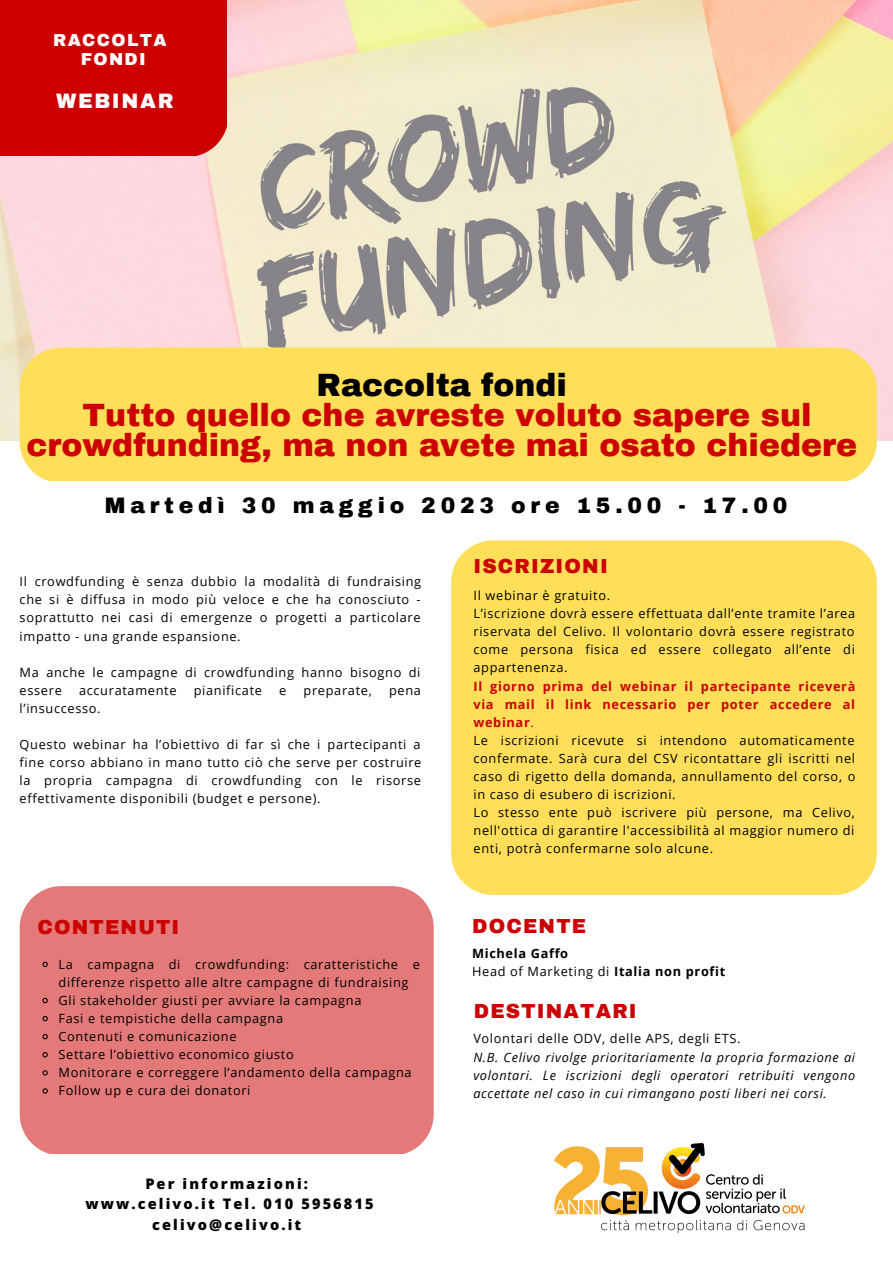
<style>
.page{position:relative;width:893px;height:1264px;background:#fff}
.page>*{position:absolute;margin:0;border:0;box-sizing:border-box;transform-origin:0 0}
.t1{font:900 31.5px/30.5px "Archivo";color:#c00;text-align:center}
.t2{font:900 31.5px "Archivo";color:#000}
.t3{font:900 21.9px "Archivo";letter-spacing:.22em;color:#000}
.t4{font:900 20.4px "Archivo";letter-spacing:.08em;color:#fff}
.t5{font:900 19.8px "Archivo";letter-spacing:.06em;color:#c00}
.t6{font:900 16.95px/19.2px "Archivo";letter-spacing:.08em;color:#fff;text-align:center}
.t7{font:800 14.55px/20.2px "Open Sans";letter-spacing:.145em;color:#000;text-align:center}
.t8{font:12.75px/18px "Open Sans";letter-spacing:.05em;color:#000}
.t9{font:italic 12.75px/18px "Open Sans";letter-spacing:.05em;color:#000;text-align:justify}
.t10{font:700 12.75px/18px "Open Sans";letter-spacing:.05em;color:#000}
.s1{font-weight:700;color:#c00}
.s2{color:#c00}
.s3{font-weight:400}
</style>
<div class="page">
<img style="left:0;top:0;width:892px;height:440px">
<div style="left:20px;top:886px;width:413px;height:267px;background:#e47979"></div>
<svg style="left:42px;top:960px;width:7px;height:7px"></svg>
<svg style="left:42px;top:997px;width:7px;height:7px"></svg>
<svg style="left:42px;top:1015px;width:7px;height:7px"></svg>
<svg style="left:42px;top:1033px;width:7px;height:7px"></svg>
<svg style="left:42px;top:1051px;width:7px;height:7px"></svg>
<svg style="left:42px;top:1069px;width:7px;height:7px"></svg>
<svg style="left:42px;top:1087px;width:7px;height:7px"></svg>
<div style="left:451px;top:540px;width:425px;height:354px;background:#ffde59"></div>
<div style="left:20px;top:347px;width:856px;height:134px;background:#ffde59"></div>
<div style="left:0;top:0;width:226px;height:156px;background:#c00"></div>
<img style="left:554px;top:1143px;width:249px;height:89px">
<h3 class="t6" style="left:53px;top:31px;width:115px">RACCOLTA<br>FONDI</h3>
<h3 class="t4" style="left:56px;top:90px;width:119px">WEBINAR</h3>
<h1 class="t2" style="left:316px;top:368px;width:252px">Raccolta fondi</h1>
<h1 class="t1" style="left:26px;top:400px;width:831px">Tutto quello che avreste voluto sapere sul crowdfunding, ma non avete mai osato chiedere</h1>
<h2 class="t3" style="left:105px;top:493px;width:683px">Martedì 30 maggio 2023 ore 15.00 - 17.00</h2>
<p class="t8" style="left:20px;top:572px;width:403px;text-align:justify">Il crowdfunding è senza dubbio la modalità di fundraising che si è diffusa in modo più veloce e che ha conosciuto - soprattutto nei casi di emergenze o progetti a particolare impatto - una grande espansione.</p>
<p class="t8" style="left:20px;top:662px;width:402px">Ma anche le campagne di crowdfunding hanno bisogno di essere</p>
<p class="t8" style="left:79px;top:681px;width:99px">accuratamente</p>
<p class="t8" style="left:194px;top:681px;width:70px">pianificate</p>
<p class="t8" style="left:279px;top:681px;width:9px">e</p>
<p class="t8" style="left:303px;top:681px;width:70px">preparate,</p>
<p class="t8" style="left:389px;top:681px;width:33px">pena</p>
<p class="t8" style="left:20px;top:699px;width:82px">l’insuccesso.</p>
<p class="t8" style="left:20px;top:735px;width:403px;text-align:justify">Questo webinar ha l’obiettivo di far sì che i partecipanti a fine corso abbiano in mano tutto ciò che serve per costruire la propria campagna di crowdfunding con le risorse effettivamente disponibili (budget e persone).</p>
<h3 class="t5" style="left:37px;top:917px;width:143px">CONTENUTI</h3>
<p class="t8" style="left:58px;top:954px;width:363px">La campagna di crowdfunding: caratteristiche e differenze rispetto alle altre campagne di fundraising Gli stakeholder giusti per avviare la campagna<br>Fasi e tempistiche della campagna<br>Contenuti e comunicazione<br>Settare l’obiettivo economico giusto<br>Monitorare e correggere l’andamento della campagna Follow up e cura dei donatori</p>
<p class="t7" style="left:85px;top:1173px;width:289px">Per informazioni: www.celivo.it Tel. 010 5956815 celivo@celivo.it</p>
<h3 class="t5" style="left:473px;top:555px;width:136px">ISCRIZIONI</h3>
<p class="t8" style="left:473px;top:586px;width:383px">Il webinar è gratuito.<br>L’iscrizione dovrà essere effettuata dall’ente tramite l’area riservata del Celivo. Il volontario dovrà essere registrato come persona fisica ed essere collegato all’ente di appartenenza.</p>
<p class="t8" style="left:473px;top:676px;width:383px"><span class="s1">Il giorno prima del webinar il partecipante riceverà via mail il link necessario per poter accedere al webinar</span><span class="s2">.<br></span>Le iscrizioni ricevute si intendono automaticamente confermate. Sarà cura del CSV ricontattare gli iscritti nel caso di rigetto della domanda, annullamento del corso, o in caso di esubero di iscrizioni.<br>Lo stesso ente può iscrivere più persone, ma Celivo, nell'ottica di garantire l'accessibilità al maggior numero di enti, potrà confermarne solo alcune.</p>
<h3 class="t5" style="left:472px;top:915px;width:116px">DOCENTE</h3>
<p class="t10" style="left:472px;top:943px;width:254px">Michela Gaffo<br><span class="s3">Head of Marketing di</span> Italia non profit</p>
<h3 class="t5" style="left:473px;top:1000px;width:164px">DESTINATARI</h3>
<p class="t8" style="left:473px;top:1029px;width:269px">Volontari delle ODV, delle APS, degli ETS.</p>
<p class="t9" style="left:473px;top:1047px;width:383px">N.B. Celivo rivolge prioritariamente la propria formazione ai volontari. Le iscrizioni degli operatori retribuiti vengono accettate nel caso in cui rimangano posti liberi nei corsi.</p>
</div>
